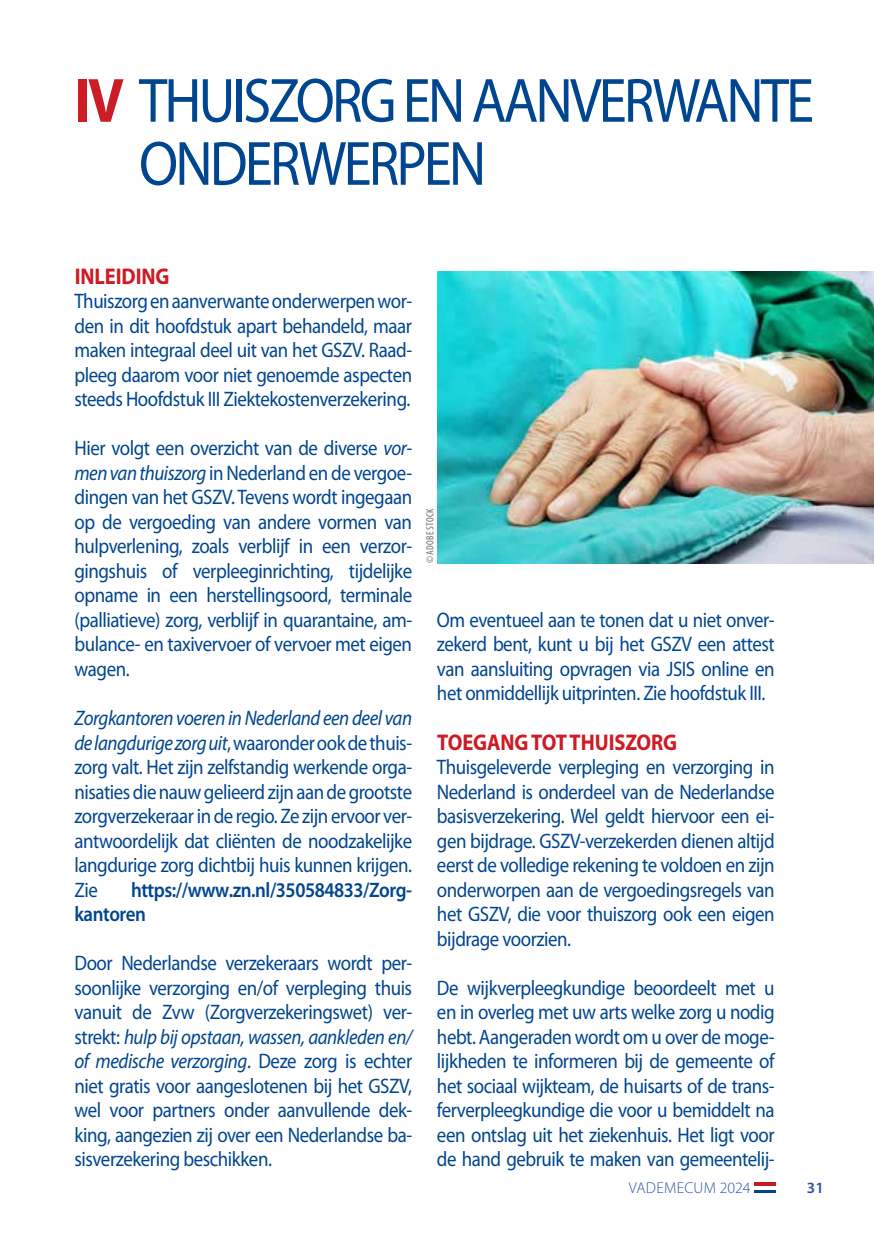
<style>
.page{position:relative;width:874px;height:1241px;background:#fff}
.page>*{position:absolute;margin:0;border:0;box-sizing:border-box;transform-origin:0 0}
.t1{font:63px/63px "Myriad Pro";letter-spacing:-.05em;color:#00458f;scale:.9 1}
.t2{font:700 22.75px "Myriad Pro";letter-spacing:-.005em;color:#cc1c25;scale:.9 1}
.t3{font:21px/24.5px "Myriad Pro";letter-spacing:-.025em;color:#00458f;text-align:justify;scale:.9 1}
.t4{font:600 21px/24.5px "Myriad Pro";letter-spacing:-.025em;color:#00458f;scale:.9 1}
.t5{font:300 15.75px "Myriad Pro";letter-spacing:.02em;color:#2c55a2}
.t6{font:600 15.75px "Myriad Pro";color:#2c55a2}
.t7{font:condensed 10.5px "Myriad Pro";letter-spacing:.02em;color:#706f6f}
.s1{font-weight:700;color:#cc1c25}
.s2{font-style:italic}
</style>
<div class="page">
<hr style="left:753px;top:1189px;width:21px;height:3px;background:#00448f">
<svg style="left:754px;top:1185px;width:20px;height:1px"></svg>
<svg style="left:754px;top:1182px;width:20px;height:3px"></svg>
<img style="left:437px;top:271px;width:436px;height:292px">
<h1 class="t1" style="left:139px;top:68px;width:751px;text-indent:-64px"><span class="s1">IV</span> THUISZORG EN AANVERWANTE<br>ONDERWERPEN</h1>
<p class="t2" style="left:75px;top:261px;width:107px">INLEIDING</p>
<p class="t3" style="left:74px;top:288px;width:376px">Thuiszorg en aanverwante onderwerpen wor&shy;den in dit hoofdstuk apart behandeld, maar maken integraal deel uit van het GSZV. Raad&shy;pleeg daarom voor niet genoemde aspecten steeds Hoofdstuk III Ziektekostenverzekering.</p>
<p class="t3" style="left:74px;top:435px;width:376px">Hier volgt een overzicht van de diverse <span class="s2">vor&shy;men van thuiszorg</span> in Nederland en de vergoe&shy;dingen van het GSZV. Tevens wordt ingegaan op de vergoeding van andere vormen van hulpverlening, zoals verblijf in een verzor&shy;gingshuis of verpleeginrichting, tijdelijke opname in een herstellingsoord, terminale (palliatieve) zorg, verblijf in quarantaine, am&shy;bulance- en taxivervoer of vervoer met eigen wagen.</p>
<p class="t3" style="left:74px;top:705px;width:376px"><span class="s2">Zorgkantoren voeren in Nederland een deel van de langdurige zorg uit</span>, waaronder ook de thuis&shy;zorg valt. Het zijn zelfstandig werkende orga&shy;nisaties die nauw gelieerd zijn aan de grootste zorgverzekeraar in de regio. Ze zijn ervoor ver&shy;antwoordelijk dat cliënten de noodzakelijke langdurige zorg dichtbij huis kunnen krijgen.<br>Zie</p>
<p class="t4" style="left:74px;top:876px;width:376px;text-indent:56px">https://www.zn.nl/350584833/Zorg&shy;kantoren</p>
<p class="t3" style="left:74px;top:950px;width:376px">Door Nederlandse verzekeraars wordt per&shy;soonlijke verzorging en/of verpleging thuis vanuit de Zvw (Zorgverzekeringswet) ver&shy;strekt: <span class="s2">hulp bij opstaan, wassen, aankleden en/ of medische verzorging</span>. Deze zorg is echter niet gratis voor aangeslotenen bij het GSZV, wel voor partners onder aanvullende dek&shy;king, aangezien zij over een Nederlandse ba&shy;sisverzekering beschikken.</p>
<p class="t7" style="left:423px;top:563px;width:56px;rotate:-90deg">© ADOBE STOCK</p>
<p class="t3" style="left:437px;top:607px;width:376px">Om eventueel aan te tonen dat u niet onver&shy;zekerd bent, kunt u bij het GSZV een attest van aansluiting opvragen via JSIS online en het onmiddellijk uitprinten. Zie hoofdstuk III.</p>
<p class="t2" style="left:437px;top:726px;width:268px">TOEGANG TOT THUISZORG</p>
<p class="t3" style="left:437px;top:754px;width:376px">Thuisgeleverde verpleging en verzorging in Nederland is onderdeel van de Nederlandse basisverzekering. Wel geldt hiervoor een ei&shy;gen bijdrage. GSZV-verzekerden dienen altijd eerst de volledige rekening te voldoen en zijn onderworpen aan de vergoedingsregels van het GSZV, die voor thuiszorg ook een eigen bijdrage voorzien.</p>
<p class="t3" style="left:437px;top:974px;width:376px">De wijkverpleegkundige beoordeelt met u en in overleg met uw arts welke zorg u nodig hebt. Aangeraden wordt om u over de moge&shy;lijkheden te informeren bij de gemeente of het sociaal wijkteam, de huisarts of de trans&shy;ferverpleegkundige die voor u bemiddelt na een ontslag uit het ziekenhuis. Het ligt voor de hand gebruik te maken van gemeentelij-</p>
<p class="t5" style="left:628px;top:1178px;width:123px">VADEMECUM 2024</p>
<p class="t6" style="left:806px;top:1177px;width:18px">31</p>
</div>
